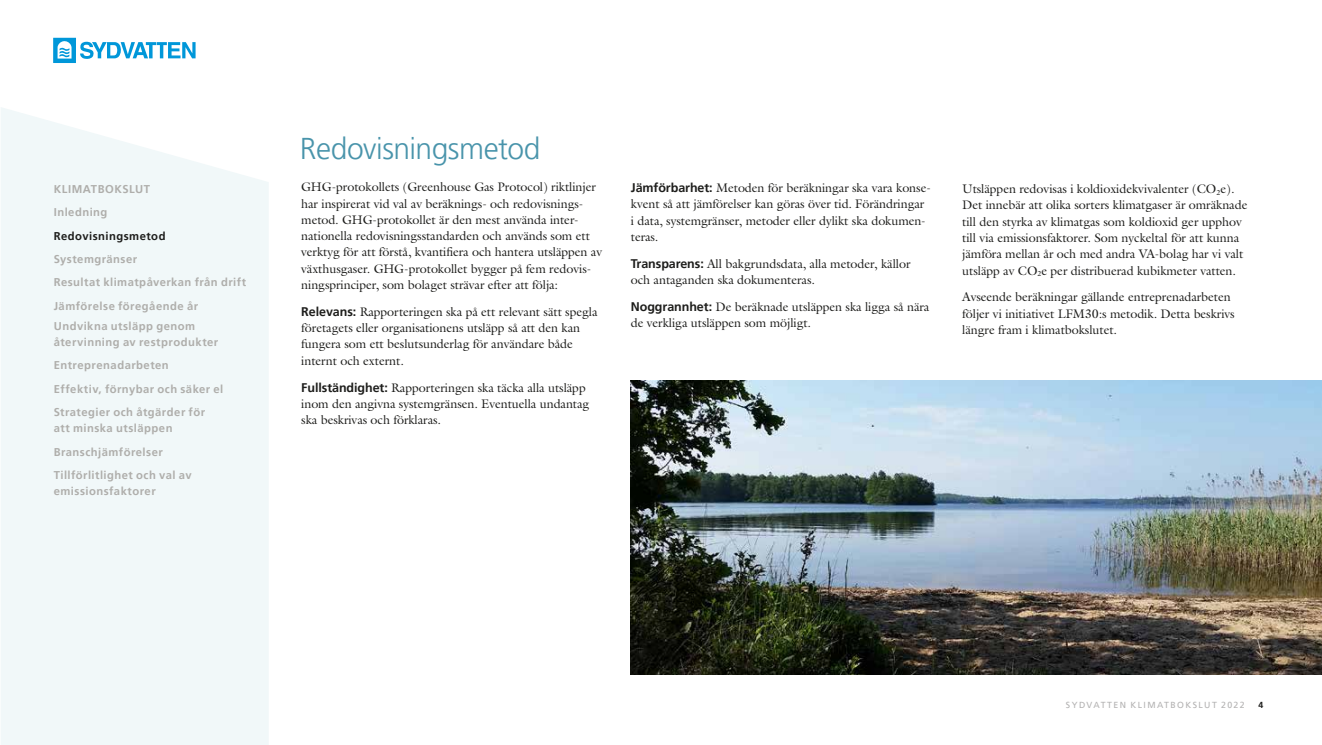
<style>
.page{position:relative;width:1322px;height:745px;background:#fff}
.page>*{position:absolute;margin:0;border:0;box-sizing:border-box;transform-origin:0 0}
.t1{font:300 30px "Frutiger LT Pro";letter-spacing:-.02em;color:#4994ab}
.t2{font:12.5px/16.2px "Galliard Pro";letter-spacing:-.005em;color:#1d1d1b}
.t3{font:700 11.25px/23.4px "Frutiger LT Pro";letter-spacing:.04em;color:#afaeab}
.t4{font:700 11.25px "Frutiger LT Pro";letter-spacing:.04em;color:#1d1d1b}
.t5{font:8.75px "Frutiger LT Pro";letter-spacing:.16em;color:#b3b2b2}
.t6{font:700 8.75px "Frutiger LT Pro";color:#1d1d1b}
.s1{font-family:"Frutiger LT Pro";font-weight:700}
</style>
<div class="page">
<div style="left:53px;top:38px;width:23px;height:25px;background:#0097d9"></div>
<svg style="left:80px;top:41px;width:116px;height:18px"></svg>
<svg style="left:58px;top:41px;width:14px;height:18px"></svg>
<div style="left:1px;top:107px;width:268px;height:637px;background:#f1f8f9"></div>
<img style="left:631px;top:380px;width:691px;height:293px">
<p class="t3" style="left:54px;top:177px;width:98px">KLIMATBOKSLUT<br>Inledning</p>
<p class="t4" style="left:54px;top:229px;width:113px">Redovisningsmetod</p>
<p class="t3" style="left:54px;top:247px;width:194px">Systemgränser<br>Resultat klimatpåverkan från drift<br>Jämförelse föregående år</p>
<p class="t3" style="left:54px;top:317px;width:166px;line-height:16.2px">Undvikna utsläpp genom återvinning av restprodukter</p>
<p class="t3" style="left:54px;top:353px;width:171px">Entreprenadarbeten<br>Effektiv, förnybar och säker el<br>Strategier och åtgärder för</p>
<p class="t3" style="left:54px;top:416px;width:139px">att minska utsläppen<br>Branschjämförelser<br>Tillförlitlighet och val av</p>
<p class="t3" style="left:54px;top:479px;width:103px">emissionsfaktorer</p>
<h1 class="t1" style="left:300px;top:131px;width:242px">Redovisningsmetod</h1>
<p class="t2" style="left:301px;top:178px;width:302px">GHG-protokollets (Greenhouse Gas Protocol) riktlinjer har inspirerat vid val av beräknings- och redovisnings&shy;metod. GHG-protokollet är den mest använda inter&shy;nationella redovisningsstandarden och används som ett verktyg för att förstå, kvantifiera och hantera utsläppen av växthusgaser. GHG-protokollet bygger på fem redovis&shy;ningsprinciper, som bolaget strävar efter att följa:</p>
<p class="t2" style="left:301px;top:303px;width:298px"><span class="s1">Relevans:</span> Rapporteringen ska på ett relevant sätt spegla företagets eller organisationens utsläpp så att den kan fungera som ett beslutsunderlag för användare både internt och externt.</p>
<p class="t2" style="left:301px;top:378px;width:290px"><span class="s1">Fullständighet:</span> Rapporteringen ska täcka alla utsläpp inom den angivna systemgränsen. Eventuella undantag ska beskrivas och förklaras.</p>
<p class="t2" style="left:631px;top:179px;width:301px"><span class="s1">Jämförbarhet:</span> Metoden för beräkningar ska vara konse&shy;kvent så att jämförelser kan göras över tid. Förändringar<br>i data, systemgränser, metoder eller dylikt ska dokumen&shy;teras.</p>
<p class="t2" style="left:631px;top:255px;width:281px"><span class="s1">Transparens:</span> All bakgrundsdata, alla metoder, källor och antaganden ska dokumenteras.</p>
<p class="t2" style="left:631px;top:298px;width:300px"><span class="s1">Noggrannhet:</span> De beräknade utsläppen ska ligga så nära de verkliga utsläppen som möjligt.</p>
<p class="t2" style="left:962px;top:180px;width:287px">Utsläppen redovisas i koldioxidekvivalenter (CO<sub>2</sub>e).<br>Det innebär att olika sorters klimatgaser är omräknade till den styrka av klimatgas som koldioxid ger upphov till via emissionsfaktorer. Som nyckeltal för att kunna jämföra mellan år och med andra VA-bolag har vi valt utsläpp av CO<sub>2</sub>e per distribuerad kubikmeter vatten.</p>
<p class="t2" style="left:962px;top:288px;width:274px">Avseende beräkningar gällande entreprenadarbeten följer vi initiativet LFM30:s metodik. Detta beskrivs längre fram i klimatbokslutet.</p>
<p class="t5" style="left:1066px;top:699px;width:180px">SYDVATTEN KLIMATBOKSLUT 2022</p>
<p class="t6" style="left:1258px;top:699px;width:6px">4</p>
</div>
